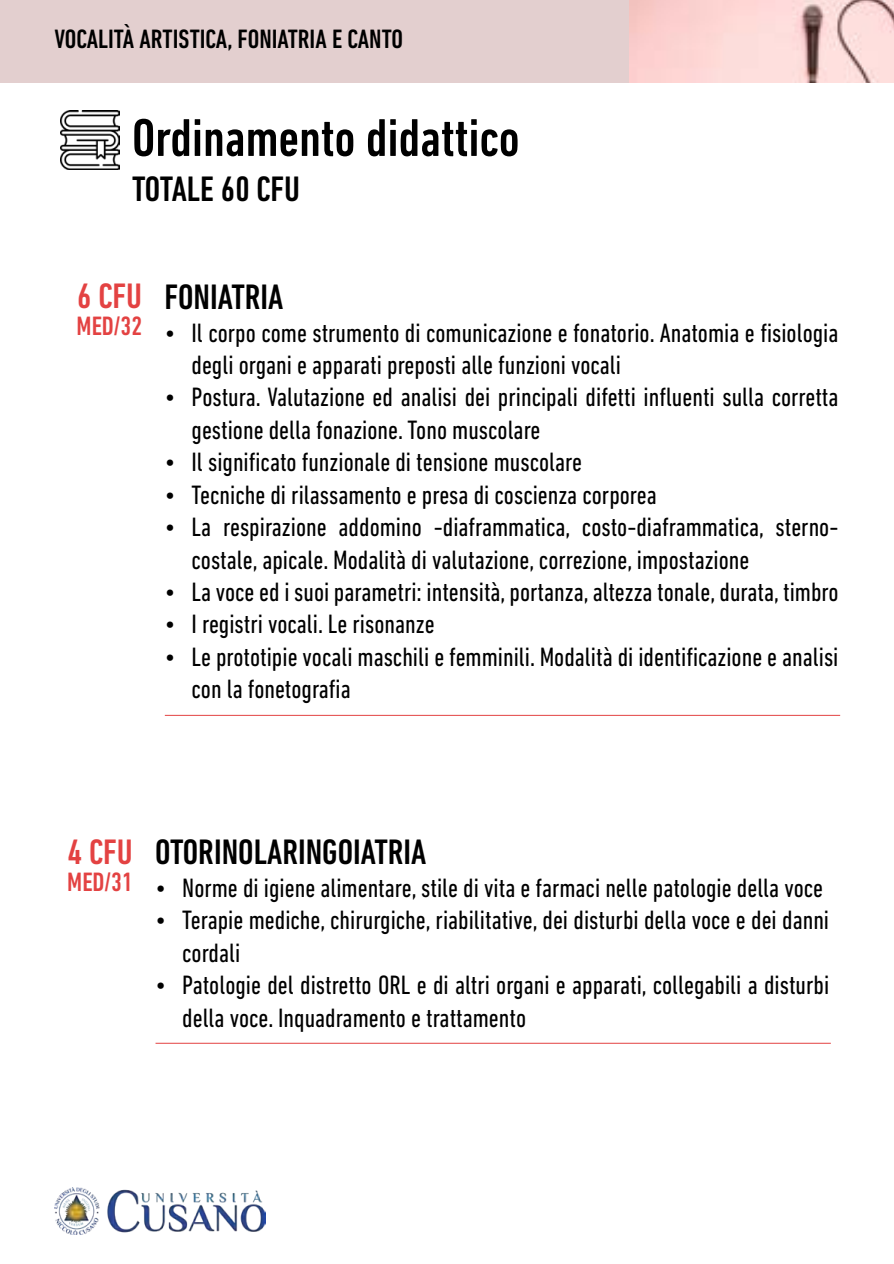
<style>
.page{position:relative;width:894px;height:1264px;background:#fff}
.page>*{position:absolute;margin:0;border:0;box-sizing:border-box;transform-origin:0 0}
.t1{font:500 condensed 54px "DIN Next LT Pro";color:#000}
.t2{font:500 condensed 36px "DIN Next LT Pro";color:#000}
.t3{font:500 condensed 36px "DIN Next LT Pro";color:#e34242}
.t4{font:condensed 27px/32.4px "DIN Next LT Pro";color:#000}
.t5{font:500 condensed 27px "DIN Next LT Pro";color:#000}
.t6{font:500 condensed 27px "DIN Next LT Pro";color:#e34242}
</style>
<div class="page">
<img style="left:54px;top:1187px;width:211px;height:47px">
<div style="left:0;top:0;width:893px;height:83px;background:#e3cfcf"></div>
<img style="left:60px;top:111px;width:59px;height:58px">
<hr style="left:165px;top:715px;width:675px;height:1px;background:#e34242">
<hr style="left:155px;top:1042px;width:675px;height:1px;background:#e34242">
<img style="left:630px;top:0;width:263px;height:83px">
<p class="t5" style="left:54px;top:24px;width:350px">VOCALITÀ ARTISTICA, FONIATRIA E CANTO</p>
<p class="t1" style="left:132px;top:107px;width:389px">Ordinamento didattico</p>
<p class="t2" style="left:132px;top:168px;width:169px">TOTALE 60 CFU</p>
<p class="t3" style="left:77px;top:275px;width:66px">6 CFU</p>
<p class="t6" style="left:77px;top:310px;width:67px">MED/32</p>
<p class="t2" style="left:164px;top:277px;width:120px">FONIATRIA</p>
<p class="t4" style="left:191px;top:316px;width:648px;text-indent:-27px">• Il corpo come strumento di comunicazione e fonatorio. Anatomia e fisiologia degli organi e apparati preposti alle funzioni vocali</p>
<p class="t4" style="left:191px;top:381px;width:648px;text-indent:-27px">• Postura. Valutazione ed analisi dei principali difetti influenti sulla corretta gestione della fonazione. Tono muscolare</p>
<p class="t4" style="left:164px;top:445px;width:419px">• Il significato funzionale di tensione muscolare</p>
<p class="t4" style="left:164px;top:478px;width:493px">• Tecniche di rilassamento e presa di coscienza corporea</p>
<p class="t4" style="left:191px;top:510px;width:648px;text-indent:-27px">• La respirazione addomino -diaframmatica, costo-diaframmatica, sterno&shy;costale, apicale. Modalità di valutazione, correzione, impostazione</p>
<p class="t4" style="left:164px;top:575px;width:675px">• La voce ed i suoi parametri: intensità, portanza, altezza tonale, durata, timbro</p>
<p class="t4" style="left:164px;top:607px;width:271px">• I registri vocali. Le risonanze</p>
<p class="t4" style="left:191px;top:640px;width:648px;text-indent:-27px">• Le prototipie vocali maschili e femminili. Modalità di identificazione e analisi con la fonetografia</p>
<p class="t3" style="left:68px;top:831px;width:66px">4 CFU</p>
<p class="t6" style="left:67px;top:866px;width:67px">MED/31</p>
<p class="t2" style="left:155px;top:832px;width:273px">OTORINOLARINGOIATRIA</p>
<p class="t4" style="left:155px;top:871px;width:669px">• Norme di igiene alimentare, stile di vita e farmaci nelle patologie della voce</p>
<p class="t4" style="left:182px;top:903px;width:648px;text-indent:-27px">• Terapie mediche, chirurgiche, riabilitative, dei disturbi della voce e dei danni cordali</p>
<p class="t4" style="left:182px;top:968px;width:648px;text-indent:-27px">• Patologie del distretto ORL e di altri organi e apparati, collegabili a disturbi della voce. Inquadramento e trattamento</p>
</div>
